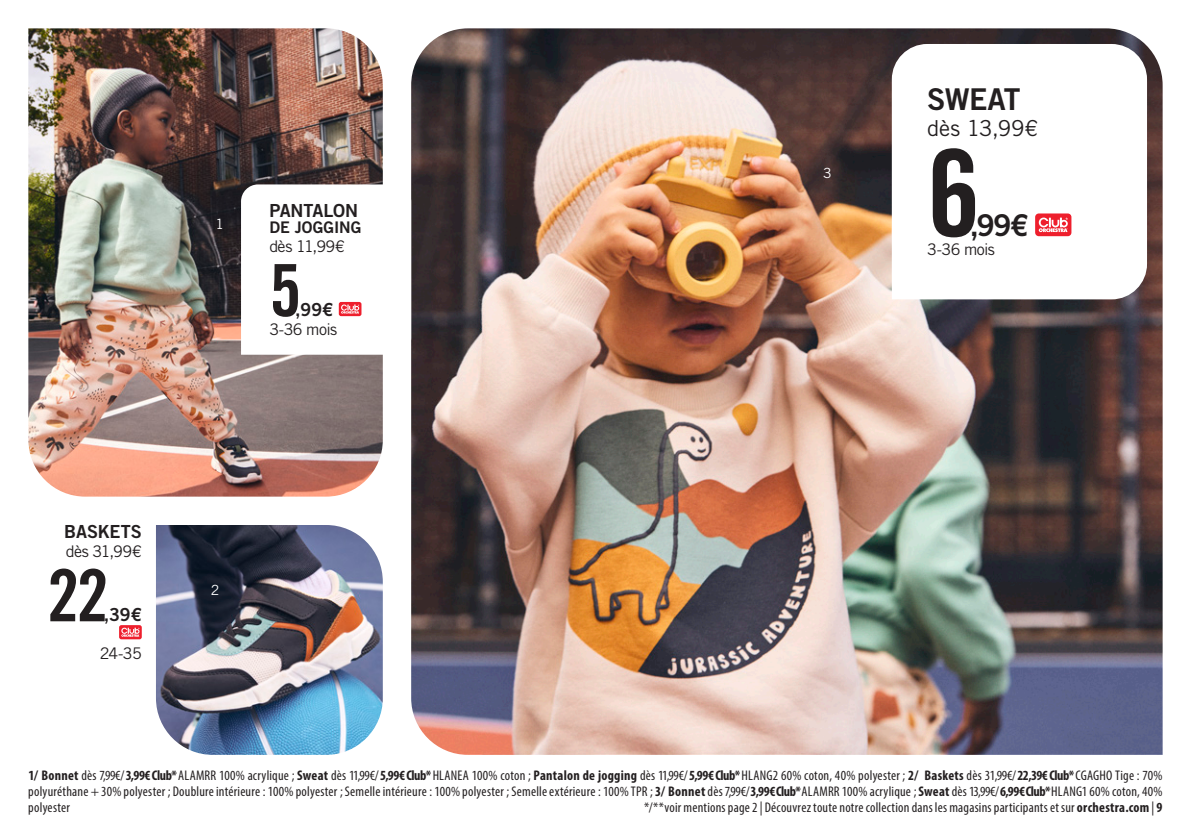
<style>
.page{position:relative;width:1191px;height:840px;background:#fff}
.page>*{position:absolute;margin:0;border:0;box-sizing:border-box;transform-origin:0 0}
.t1{font:120px "Trade Gothic LT Std Bd Cn 20";color:#231f20}
.t2{font:72px "Trade Gothic LT Std Bd Cn 20";color:#231f20}
.t3{font:30px "Trade Gothic LT Bold Two";letter-spacing:-.03em;color:#231f20}
.t4{font:22px "Trade Gothic LT";letter-spacing:-.01em;color:#231f20}
.t5{font:18px "Trade Gothic LT Bold Two";letter-spacing:-.005em;color:#231f20}
.t6{font:16px "Trade Gothic LT";letter-spacing:-.04em;color:#231f20}
.t7{font:16px "Trade Gothic LT Bold Two";letter-spacing:.005em;color:#231f20}
.t8{font:condensed 14px/16px "Myriad Pro";letter-spacing:.015em;color:#231f20;text-align:justify}
.t9{font:14px "Trade Gothic LT";color:#fff}
.s1{font-weight:700}
</style>
<div class="page">
<hr style="left:0;top:697px;width:1px;height:142px;background:#323d47">
<img style="left:411px;top:28px;width:751px;height:726px">
<img style="left:28px;top:28px;width:355px;height:468px">
<img style="left:156px;top:525px;width:227px;height:229px">
<svg style="left:119px;top:624px;width:23px;height:15px"></svg>
<svg style="left:121px;top:627px;width:18px;height:9px"></svg>
<svg style="left:241px;top:184px;width:142px;height:170px"></svg>
<svg style="left:891px;top:44px;width:256px;height:255px"></svg>
<div style="left:1035px;top:213px;width:36px;height:23px;background:#ee1f2d;border-radius:4px"></div>
<svg style="left:1038px;top:217px;width:29px;height:15px"></svg>
<p class="t9" style="left:215px;top:215px;width:10px">1</p>
<p class="t5" style="left:269px;top:199px;width:90px">PANTALON</p>
<p class="t7" style="left:269px;top:217px;width:94px">DE JOGGING</p>
<p class="t6" style="left:269px;top:236px;width:77px">dès 11,99€</p>
<h2 class="t2" style="left:269px;top:246px;width:33px">5</h2>
<p class="t5" style="left:295px;top:298px;width:39px">,99€</p>
<p class="t6" style="left:269px;top:320px;width:69px">3-36 mois</p>
<p class="t5" style="left:64px;top:520px;width:79px">BASKETS</p>
<p class="t6" style="left:66px;top:541px;width:77px">dès 31,99€</p>
<h2 class="t2" style="left:47px;top:551px;width:63px">22</h2>
<p class="t5" style="left:104px;top:603px;width:39px">,39€</p>
<p class="t6" style="left:100px;top:642px;width:43px">24-35</p>
<p class="t9" style="left:211px;top:581px;width:10px">2</p>
<p class="t9" style="left:823px;top:165px;width:10px">3</p>
<h3 class="t3" style="left:927px;top:80px;width:95px">SWEAT</h3>
<h3 class="t4" style="left:927px;top:115px;width:113px">dès 13,99€</h3>
<h1 class="t1" style="left:927px;top:120px;width:55px">6</h1>
<h3 class="t3" style="left:970px;top:207px;width:60px">,99€</h3>
<p class="t6" style="left:927px;top:240px;width:69px">3-36 mois</p>
<p class="t8" style="left:28px;top:766px;width:1135px"><span class="s1">1/ Bonnet</span> dès 7,99€/ <span class="s1">3,99€ Club*</span> ALAMRR 100% acrylique ; <span class="s1">Sweat</span> dès 11,99€/ <span class="s1">5,99€ Club*</span> HLANEA 100% coton ; <span class="s1">Pantalon de jogging</span> dès 11,99€/ <span class="s1">5,99€ Club*</span> HLANG2 60% coton, 40% polyester ; <span class="s1">2/ Baskets</span> dès 31,99€/ <span class="s1">22,39€ Club*</span> CGAGHO Tige : 70% polyuréthane + 30% polyester ; Doublure intérieure : 100% polyester ; Semelle intérieure : 100% polyester ; Semelle extérieure : 100% TPR ; <span class="s1">3/ Bonnet</span> dès 7,99€/ <span class="s1">3,99€ Club*</span> ALAMRR 100% acrylique ; <span class="s1">Sweat</span> dès 13,99€/ <span class="s1">6,99€ Club*</span> HLANG1 60% coton, 40% polyester</p>
<p class="t8" style="left:644px;top:798px;width:520px">*/**voir mentions page 2 | Découvrez toute notre collection dans les magasins participants et sur <span class="s1">orchestra.com</span> | <span class="s1">9</span></p>
</div>
